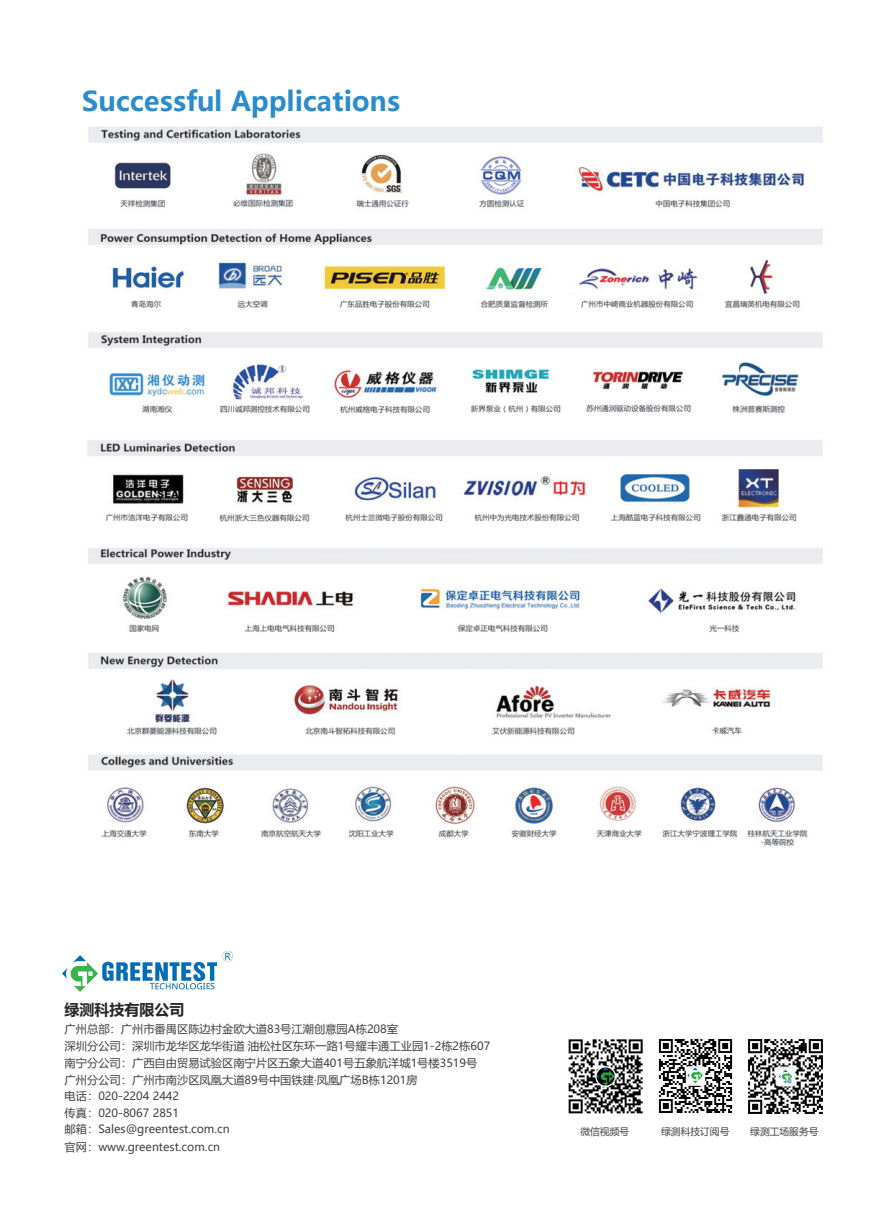
<style>
.page{position:relative;width:893px;height:1212px;background:#fff}
.page>*{position:absolute;margin:0;border:0;box-sizing:border-box;transform-origin:0 0}
.一级标题{font:700 27px "Microsoft Ya Hei";color:#2a8ccb}
.t1{font:700 15px "Microsoft Ya Hei";color:#272727}
.t2{font:11.25px/16.8px "Microsoft Ya Hei";color:#404040}
.t3{font:9.75px "Microsoft Ya Hei";color:#404040}
</style>
<div class="page">
<img style="left:87px;top:126px;width:736px;height:720px">
<img style="left:658px;top:1039px;width:75px;height:74px">
<img style="left:568px;top:1039px;width:75px;height:75px">
<img style="left:62px;top:950px;width:171px;height:42px">
<img style="left:748px;top:1039px;width:75px;height:75px">
<p class="一级标题" style="left:82px;top:83px;width:320px">Successful Applications</p>
<h2 class="t1" style="left:65px;top:999px;width:121px">绿测科技有限公司</h2>
<p class="t2" style="left:65px;top:1020px;width:427px">广州总部：广州市番禺区陈边村金欧大道83号江潮创意园A栋208室<br>深圳分公司：深圳市龙华区龙华街道 油松社区东环一路1号耀丰通工业园1-2栋2栋607南宁分公司：广西自由贸易试验区南宁片区五象大道401号五象航洋城1号楼3519号广州分公司：广州市南沙区凤凰大道89号中国铁建·凤凰广场B栋1201房<br>电话：020-2204 2442<br>传真：020-8067 2851</p>
<p class="t2" style="left:65px;top:1119px;width:167px;line-height:17.9px">邮箱：Sales@greentest.com.cn官网：www.greentest.com.cn</p>
<p class="t3" style="left:580px;top:1125px;width:50px">微信视频号</p>
<p class="t3" style="left:661px;top:1125px;width:70px">绿测科技订阅号</p>
<p class="t3" style="left:750px;top:1125px;width:70px">绿测工场服务号</p>
</div>
